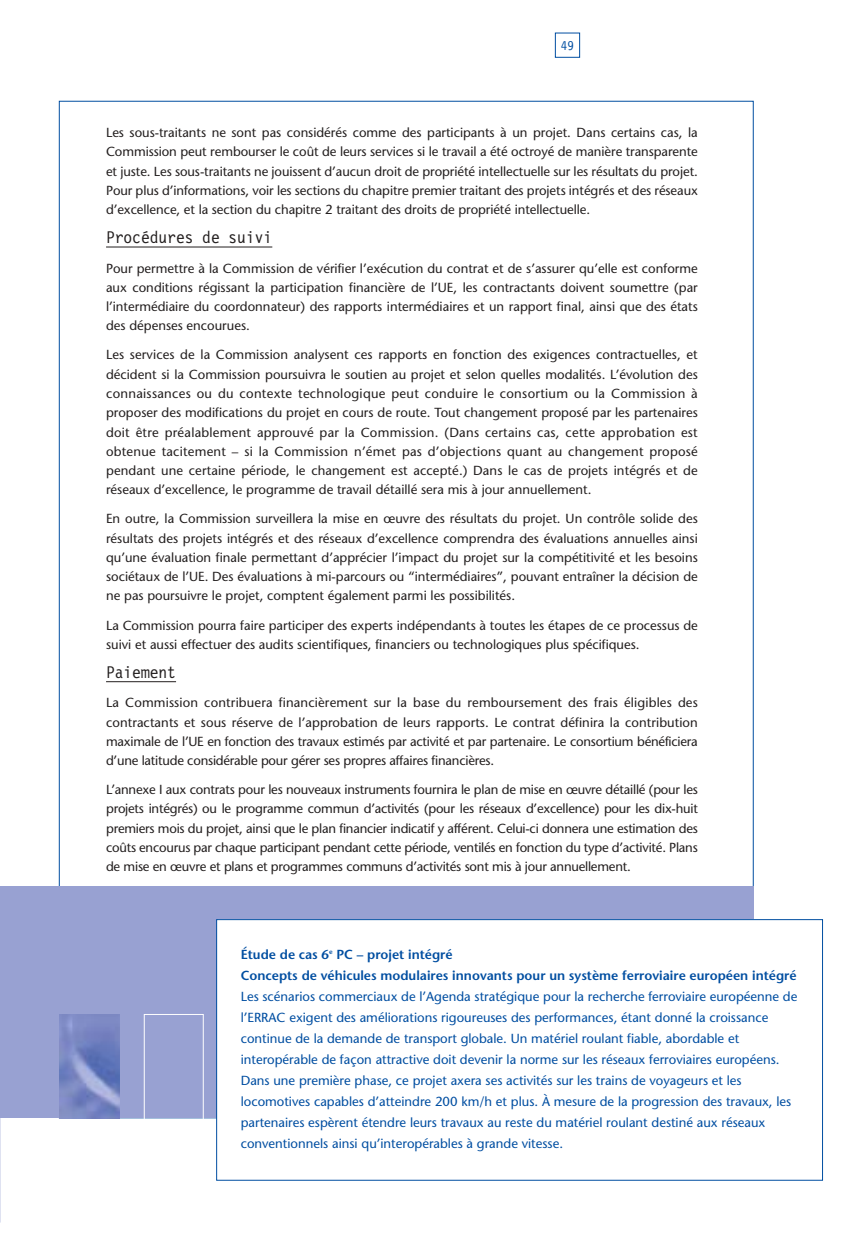
<style>
.page{position:relative;width:854px;height:1241px;background:#fff}
.page>*{position:absolute;margin:0;border:0;box-sizing:border-box;transform-origin:0 0}
.t1{font:17.5px "Letter Gothic 12 Pitch BT";color:#231f1f}
.t2{font:13.12px/19.2px "Stone Sans";color:#231f1f;text-align:justify}
.t3{font:13.12px/21px "Stone Sans";color:#004ea1}
.t4{font:600 13.12px/21px "Stone Sans";color:#004ea1}
.t5{font:13.12px "Letter Gothic 12 Pitch BT";color:#004ea1}
</style>
<div class="page">
<div style="left:0;top:887px;width:753px;height:231px;background:#98a1d2"></div>
<img style="left:60px;top:1014px;width:59px;height:104px">
<div style="left:144px;top:1014px;width:60px;height:109px;border:1px solid #fff"></div>
<hr style="left:106px;top:247px;width:166px;height:1px;background:#231f1f">
<hr style="left:106px;top:681px;width:70px;height:1px;background:#231f1f">
<div style="left:555px;top:33px;width:25px;height:25px;border:1px solid #004ea1"></div>
<div style="left:217px;top:919px;width:606px;height:261px;background:#fff"></div>
<div style="left:216px;top:919px;width:607px;height:261px;border:1px solid #004ea1"></div>
<svg style="left:0;top:1118px;width:1px;height:104px"></svg>
<p class="t5" style="left:561px;top:41px;width:15px">49</p>
<p class="t2" style="left:106px;top:124px;width:593px">Les sous-traitants ne sont pas considérés comme des participants à un projet. Dans certains cas, la Commission peut rembourser le coût de leurs services si le travail a été octroyé de manière transparente et juste. Les sous-traitants ne jouissent d’aucun droit de propriété intellectuelle sur les résultats du projet.<br>Pour plus d’informations, voir les sections du chapitre premier traitant des projets intégrés et des réseaux d’excellence, et la section du chapitre 2 traitant des droits de propriété intellectuelle.</p>
<h1 class="t1" style="left:106px;top:231px;width:168px">Procédures de suivi</h1>
<p class="t2" style="left:106px;top:260px;width:593px">Pour permettre à la Commission de vérifier l’exécution du contrat et de s’assurer qu’elle est conforme aux conditions régissant la participation financière de l’UE, les contractants doivent soumettre (par l’intermédiaire du coordonnateur) des rapports intermédiaires et un rapport final, ainsi que des états des dépenses encourues.</p>
<p class="t2" style="left:106px;top:347px;width:593px">Les services de la Commission analysent ces rapports en fonction des exigences contractuelles, et décident si la Commission poursuivra le soutien au projet et selon quelles modalités. L’évolution des connaissances ou du contexte technologique peut conduire le consortium ou la Commission à proposer des modifications du projet en cours de route. Tout changement proposé par les partenaires doit être préalablement approuvé par la Commission. (Dans certains cas, cette approbation est obtenue tacitement – si la Commission n’émet pas d’objections quant au changement proposé pendant une certaine période, le changement est accepté.) Dans le cas de projets intégrés et de réseaux d’excellence, le programme de travail détaillé sera mis à jour annuellement.</p>
<p class="t2" style="left:106px;top:511px;width:593px">En outre, la Commission surveillera la mise en œuvre des résultats du projet. Un contrôle solide des résultats des projets intégrés et des réseaux d’excellence comprendra des évaluations annuelles ainsi qu’une évaluation finale permettant d’apprécier l’impact du projet sur la compétitivité et les besoins sociétaux de l’UE. Des évaluations à mi-parcours ou “intermédiaires”, pouvant entraîner la décision de ne pas poursuivre le projet, comptent également parmi les possibilités.</p>
<p class="t2" style="left:106px;top:617px;width:593px">La Commission pourra faire participer des experts indépendants à toutes les étapes de ce processus de suivi et aussi effectuer des audits scientifiques, financiers ou technologiques plus spécifiques.</p>
<h1 class="t1" style="left:106px;top:665px;width:71px">Paiement</h1>
<p class="t2" style="left:106px;top:694px;width:593px">La Commission contribuera financièrement sur la base du remboursement des frais éligibles des contractants et sous réserve de l’approbation de leurs rapports. Le contrat définira la contribution maximale de l’UE en fonction des travaux estimés par activité et par partenaire. Le consortium bénéficiera d’une latitude considérable pour gérer ses propres affaires financières.</p>
<p class="t2" style="left:106px;top:781px;width:593px">L’annexe I aux contrats pour les nouveaux instruments fournira le plan de mise en œuvre détaillé (pour les projets intégrés) ou le programme commun d’activités (pour les réseaux d’excellence) pour les dix-huit premiers mois du projet, ainsi que le plan financier indicatif y afférent. Celui-ci donnera une estimation des coûts encourus par chaque participant pendant cette période, ventilés en fonction du type d’activité. Plans de mise en œuvre et plans et programmes communs d’activités sont mis à jour annuellement.</p>
<p class="t4" style="left:241px;top:945px;width:558px">Étude de cas 6<sup>e</sup> PC – projet intégré<br>Concepts de véhicules modulaires innovants pour un système ferroviaire européen intégré</p>
<p class="t3" style="left:241px;top:987px;width:558px">Les scénarios commerciaux de l’Agenda stratégique pour la recherche ferroviaire européenne de l’ERRAC exigent des améliorations rigoureuses des performances, étant donné la croissance continue de la demande de transport globale. Un matériel roulant fiable, abordable et interopérable de façon attractive doit devenir la norme sur les réseaux ferroviaires européens.<br>Dans une première phase, ce projet axera ses activités sur les trains de voyageurs et les locomotives capables d’atteindre 200 km/h et plus. À mesure de la progression des travaux, les partenaires espèrent étendre leurs travaux au reste du matériel roulant destiné aux réseaux conventionnels ainsi qu’interopérables à grande vitesse.</p>
</div>
